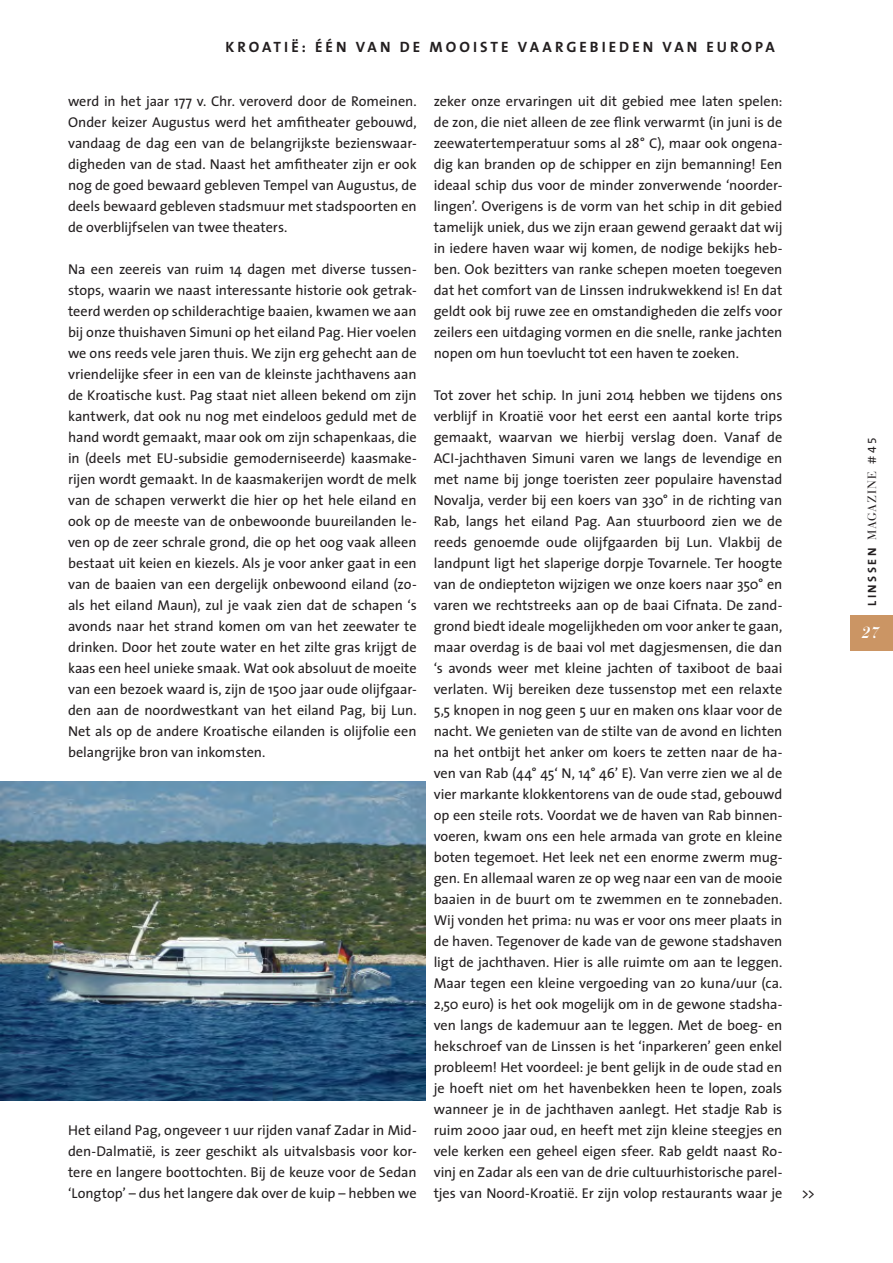
<style>
.page{position:relative;width:893px;height:1263px;background:#fff}
.page>*{position:absolute;margin:0;border:0;box-sizing:border-box;transform-origin:0 0}
.t1{font:italic 700 16.05px "Bauer Bodoni";color:#fff}
.t2{font:700 15px "The Sans";letter-spacing:.205em;color:#231f20}
.SP_plattetekst{font:14.25px/21px "The Sans";letter-spacing:-.005em;color:#231f20;text-align:justify}
.SP_plattetekst_subti{font:14.25px "The Sans";color:#231f20}
.t3{font:12px "Bauer Bodoni";letter-spacing:.085em;color:#231f20}
.s1{font-family:"The Sans";font-weight:700}
.s2{font-family:"The Sans"}
.s3{font-family:"The Sans Expert"}
</style>
<div class="page">
<img style="left:0;top:781px;width:425px;height:319px">
<div style="left:850px;top:615px;width:43px;height:36px;background:#cb9564"></div>
<p class="t2" style="left:225px;top:34px;width:551px">KROATIË: ÉÉN VAN DE MOOISTE VAARGEBIEDEN VAN EUROPA</p>
<p class="SP_plattetekst" style="left:68px;top:90px;width:350px">werd in het jaar 177 v. Chr. veroverd door de Romeinen.<br>Onder keizer Augustus werd het amfitheater gebouwd, vandaag de dag een van de belangrijkste bezienswaar&shy;digheden van de stad. Naast het amfitheater zijn er ook nog de goed bewaard gebleven Tempel van Augustus, de deels bewaard gebleven stadsmuur met stadspoorten en de overblijfselen van twee theaters.</p>
<p class="SP_plattetekst" style="left:68px;top:258px;width:350px">Na een zeereis van ruim 14 dagen met diverse tussen&shy;stops, waarin we naast interessante historie ook getrak&shy;teerd werden op schilderachtige baaien, kwamen we aan bij onze thuishaven Simuni op het eiland Pag. Hier voelen we ons reeds vele jaren thuis. We zijn erg gehecht aan de vriendelijke sfeer in een van de kleinste jachthavens aan de Kroatische kust. Pag staat niet alleen bekend om zijn kantwerk, dat ook nu nog met eindeloos geduld met de hand wordt gemaakt, maar ook om zijn schapenkaas, die in (deels met EU-subsidie gemoderniseerde) kaasmake&shy;rijen wordt gemaakt. In de kaasmakerijen wordt de melk van de schapen verwerkt die hier op het hele eiland en ook op de meeste van de onbewoonde buureilanden le&shy;ven op de zeer schrale grond, die op het oog vaak alleen bestaat uit keien en kiezels. Als je voor anker gaat in een van de baaien van een dergelijk onbewoond eiland (zo&shy;als het eiland Maun), zul je vaak zien dat de schapen ‘s avonds naar het strand komen om van het zeewater te drinken. Door het zoute water en het zilte gras krijgt de kaas een heel unieke smaak. Wat ook absoluut de moeite van een bezoek waard is, zijn de 1500 jaar oude olijfgaar&shy;den aan de noordwestkant van het eiland Pag, bij Lun.<br>Net als op de andere Kroatische eilanden is olijfolie een belangrijke bron van inkomsten.</p>
<p class="SP_plattetekst" style="left:68px;top:1119px;width:350px">Het eiland Pag, ongeveer 1 uur rijden vanaf Zadar in Mid&shy;den-Dalmatië, is zeer geschikt als uitvalsbasis voor kor&shy;tere en langere boottochten. Bij de keuze voor de Sedan ‘Longtop’ – dus het langere dak over de kuip – hebben we</p>
<p class="SP_plattetekst" style="left:434px;top:90px;width:350px">zeker onze ervaringen uit dit gebied mee laten spelen: de zon, die niet alleen de zee flink verwarmt (in juni is de zeewatertemperatuur soms al 28° C), maar ook ongena&shy;dig kan branden op de schipper en zijn bemanning! Een ideaal schip dus voor de minder zonverwende ‘noorder&shy;lingen’. Overigens is de vorm van het schip in dit gebied tamelijk uniek, dus we zijn eraan gewend geraakt dat wij in iedere haven waar wij komen, de nodige bekijks heb&shy;ben. Ook bezitters van ranke schepen moeten toegeven dat het comfort van de Linssen indrukwekkend is! En dat geldt ook bij ruwe zee en omstandigheden die zelfs voor zeilers een uitdaging vormen en die snelle, ranke jachten nopen om hun toevlucht tot een haven te zoeken.</p>
<p class="SP_plattetekst" style="left:434px;top:384px;width:350px">Tot zover het schip. In juni 2014 hebben we tijdens ons verblijf in Kroatië voor het eerst een aantal korte trips gemaakt, waarvan we hierbij verslag doen. Vanaf de ACI-jachthaven Simuni varen we langs de levendige en met name bij jonge toeristen zeer populaire havenstad Novalja, verder bij een koers van 330° in de richting van Rab, langs het eiland Pag. Aan stuurboord zien we de reeds genoemde oude olijfgaarden bij Lun. Vlakbij de landpunt ligt het slaperige dorpje Tovarnele. Ter hoogte van de ondiepteton wijzigen we onze koers naar 350° en varen we rechtstreeks aan op de baai Cifnata. De zand&shy;grond biedt ideale mogelijkheden om voor anker te gaan, maar overdag is de baai vol met dagjesmensen, die dan ‘s avonds weer met kleine jachten of taxiboot de baai verlaten. Wij bereiken deze tussenstop met een relaxte 5,5 knopen in nog geen 5 uur en maken ons klaar voor de nacht. We genieten van de stilte van de avond en lichten na het ontbijt het anker om koers te zetten naar de ha&shy;ven van Rab (44° 45‘ N, 14° 46’ E). Van verre zien we al de vier markante klokkentorens van de oude stad, gebouwd op een steile rots. Voordat we de haven van Rab binnen&shy;voeren, kwam ons een hele armada van grote en kleine boten tegemoet. Het leek net een enorme zwerm mug&shy;gen. En allemaal waren ze op weg naar een van de mooie baaien in de buurt om te zwemmen en te zonnebaden.<br>Wij vonden het prima: nu was er voor ons meer plaats in de haven. Tegenover de kade van de gewone stadshaven ligt de jachthaven. Hier is alle ruimte om aan te leggen.<br>Maar tegen een kleine vergoeding van 20 kuna/uur (ca.<br>2,50 euro) is het ook mogelijk om in de gewone stadsha&shy;ven langs de kademuur aan te leggen. Met de boeg- en hekschroef van de Linssen is het ‘inparkeren’ geen enkel probleem! Het voordeel: je bent gelijk in de oude stad en je hoeft niet om het havenbekken heen te lopen, zoals wanneer je in de jachthaven aanlegt. Het stadje Rab is ruim 2000 jaar oud, en heeft met zijn kleine steegjes en vele kerken een geheel eigen sfeer. Rab geldt naast Ro&shy;vinj en Zadar als een van de drie cultuurhistorische parel&shy;tjes van Noord-Kroatië. Er zijn volop restaurants waar je</p>
<p class="SP_plattetekst_subti" style="left:802px;top:1184px;width:14px">&gt;&gt;</p>
<p class="t3" style="left:865px;top:606px;width:170px;rotate:-90deg"><span class="s1">LINSSEN</span> MAGAZINE <span class="s2">#</span><span class="s3">45</span></p>
<p class="t1" style="left:862px;top:622px;width:19px">27</p>
</div>
